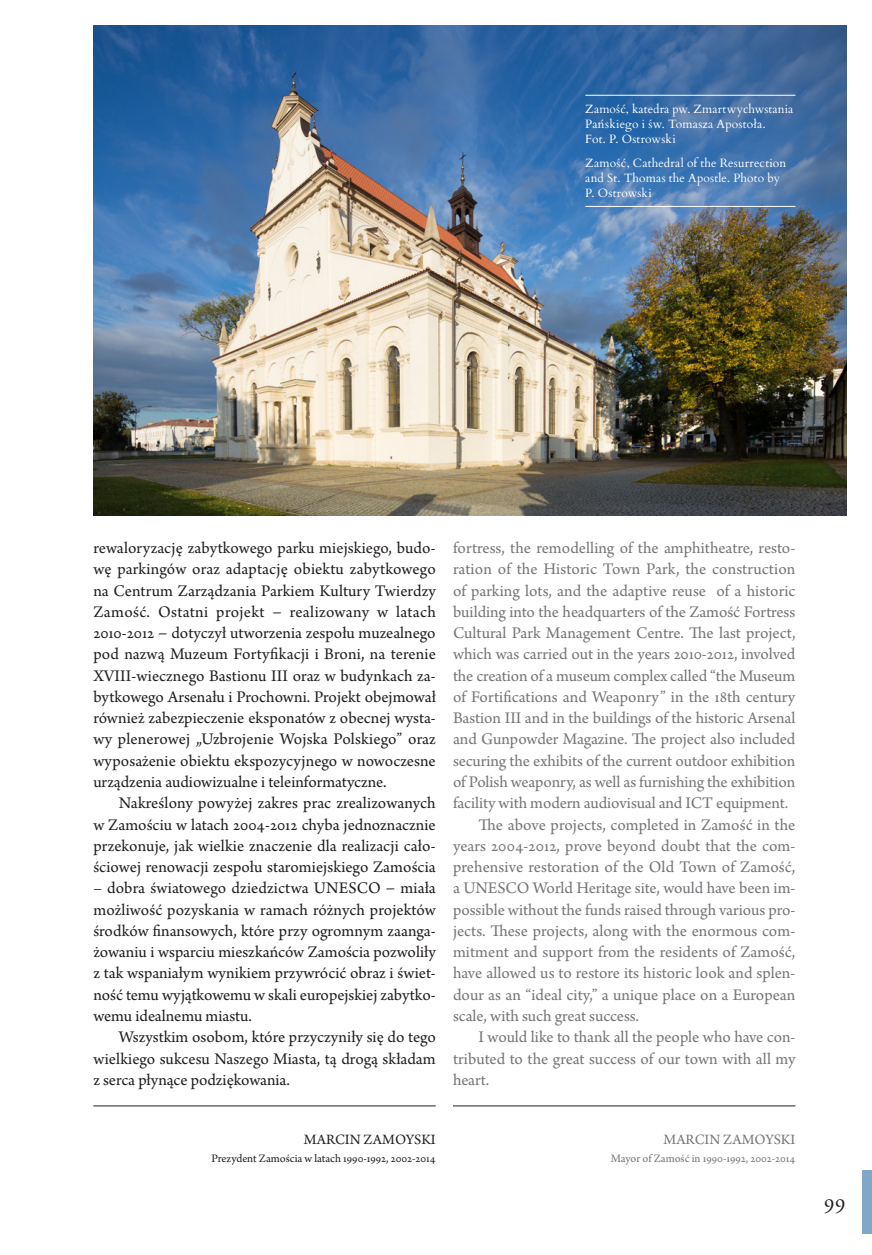
<style>
.page{position:relative;width:872px;height:1255px;background:#fff}
.page>*{position:absolute;margin:0;border:0;box-sizing:border-box;transform-origin:0 0}
.t1{font:22.5px "Adobe Garamond Pro";color:#231f20}
.t2{font:17.1px/21.3px "Arno Pro";letter-spacing:-.005em;color:#757679;text-align:justify}
.Styl_akapitowy_1{font:17.1px/21.3px "Arno Pro";color:#231f20;text-align:justify}
.Styl_akapitowy_1-2{font:15px "Arno Pro";color:#757679}
.Styl_akapitowy_1-3{font:15px "Arno Pro";color:#231f20}
.Styl_akapitowy_3{font:12px/15px "Cardo";letter-spacing:.01em;color:#fff}
.Styl_akapitowy_1-4{font:12px "Arno Pro";letter-spacing:-.005em;color:#231f20}
.Styl_akapitowy_1-5{font:12px "Arno Pro";color:#757679}
</style>
<div class="page">
<div style="left:862px;top:1170px;width:10px;height:63px;background:#80a6c8"></div>
<hr style="left:453px;top:1105px;width:342px;height:1px;background:#231f20">
<hr style="left:93px;top:1105px;width:343px;height:1px;background:#231f20">
<img style="left:94px;top:25px;width:752px;height:490px">
<hr style="left:585px;top:95px;width:210px;height:1px;background:#fff">
<hr style="left:585px;top:206px;width:210px;height:1px;background:#fff">
<p class="Styl_akapitowy_3" style="left:585px;top:101px;width:210px">Zamość, katedra pw. Zmartwychwstania<br>Pańskiego i św. Tomasza Apostoła.<br>Fot. P. Ostrowski</p>
<p class="Styl_akapitowy_3" style="left:585px;top:155px;width:202px">Zamość, Cathedral of the Resurrection and St. Thomas the Apostle. Photo by<br>P. Ostrowski</p>
<p class="Styl_akapitowy_1" style="left:93px;top:538px;width:344px">rewaloryzację zabytkowego parku miejskiego, budo&shy;wę parkingów oraz adaptację obiektu zabytkowego na Centrum Zarządzania Parkiem Kultury Twierdzy Zamość. Ostatni projekt − realizowany w latach 2010-2012 − dotyczył utworzenia zespołu muzealnego pod nazwą Muzeum Fortyfikacji i Broni, na terenie XVIII-wiecznego Bastionu III oraz w budynkach za&shy;bytkowego Arsenału i Prochowni. Projekt obejmował również zabezpieczenie eksponatów z obecnej wysta&shy;wy plenerowej „Uzbrojenie Wojska Polskiego” oraz wyposażenie obiektu ekspozycyjnego w nowoczesne urządzenia audiowizualne i teleinformatyczne.</p>
<p class="Styl_akapitowy_1" style="left:93px;top:793px;width:344px;text-indent:26px">Nakreślony powyżej zakres prac zrealizowanych w Zamościu w latach 2004-2012 chyba jednoznacznie przekonuje, jak wielkie znaczenie dla realizacji cało&shy;ściowej renowacji zespołu staromiejskiego Zamościa</p>
<p class="Styl_akapitowy_1" style="left:93px;top:878px;width:344px">– dobra światowego dziedzictwa UNESCO − miała możliwość pozyskania w ramach różnych projektów środków finansowych, które przy ogromnym zaanga&shy;żowaniu i wsparciu mieszkańców Zamościa pozwoliły z tak wspaniałym wynikiem przywrócić obraz i świet&shy;ność temu wyjątkowemu w skali europejskiej zabytko&shy;wemu idealnemu miastu.</p>
<p class="Styl_akapitowy_1" style="left:93px;top:1027px;width:344px;text-indent:26px">Wszystkim osobom, które przyczyniły się do tego wielkiego sukcesu Naszego Miasta, tą drogą składam z serca płynące podziękowania.</p>
<p class="t2" style="left:453px;top:538px;width:344px">fortress, the remodelling of the amphitheatre, resto&shy;ration of the Historic Town Park, the construction of parking lots, and the adaptive reuse of a historic building into the headquarters of the Zamość Fortress Cultural Park Management Centre. The last project, which was carried out in the years 2010-2012, involved the creation of a museum complex called “the Museum of Fortifications and Weaponry” in the 18th century Bastion III and in the buildings of the historic Arsenal and Gunpowder Magazine. The project also included securing the exhibits of the current outdoor exhibition of Polish weaponry, as well as furnishing the exhibition facility with modern audiovisual and ICT equipment.</p>
<p class="t2" style="left:453px;top:814px;width:344px;text-indent:26px">The above projects, completed in Zamość in the years 2004-2012, prove beyond doubt that the com&shy;prehensive restoration of the Old Town of Zamość, a UNESCO World Heritage site, would have been im&shy;possible without the funds raised through various pro&shy;jects. These projects, along with the enormous com&shy;mitment and support from the residents of Zamość, have allowed us to restore its historic look and splen&shy;dour as an “ideal city,” a unique place on a European scale, with such great success.</p>
<p class="t2" style="left:453px;top:1027px;width:344px;text-indent:26px">I would like to thank all the people who have con&shy;tributed to the great success of our town with all my heart.</p>
<p class="Styl_akapitowy_1-3" style="left:304px;top:1130px;width:133px">MARCIN ZAMOYSKI</p>
<p class="Styl_akapitowy_1-4" style="left:212px;top:1151px;width:226px">Prezydent Zamościa w latach 1990-1992, 2002-2014</p>
<p class="Styl_akapitowy_1-2" style="left:663px;top:1130px;width:133px">MARCIN ZAMOYSKI</p>
<p class="Styl_akapitowy_1-5" style="left:611px;top:1151px;width:186px">Mayor of Zamość in 1990-1992, 2002-2014</p>
<h1 class="t1" style="left:823px;top:1187px;width:24px">99</h1>
</div>
